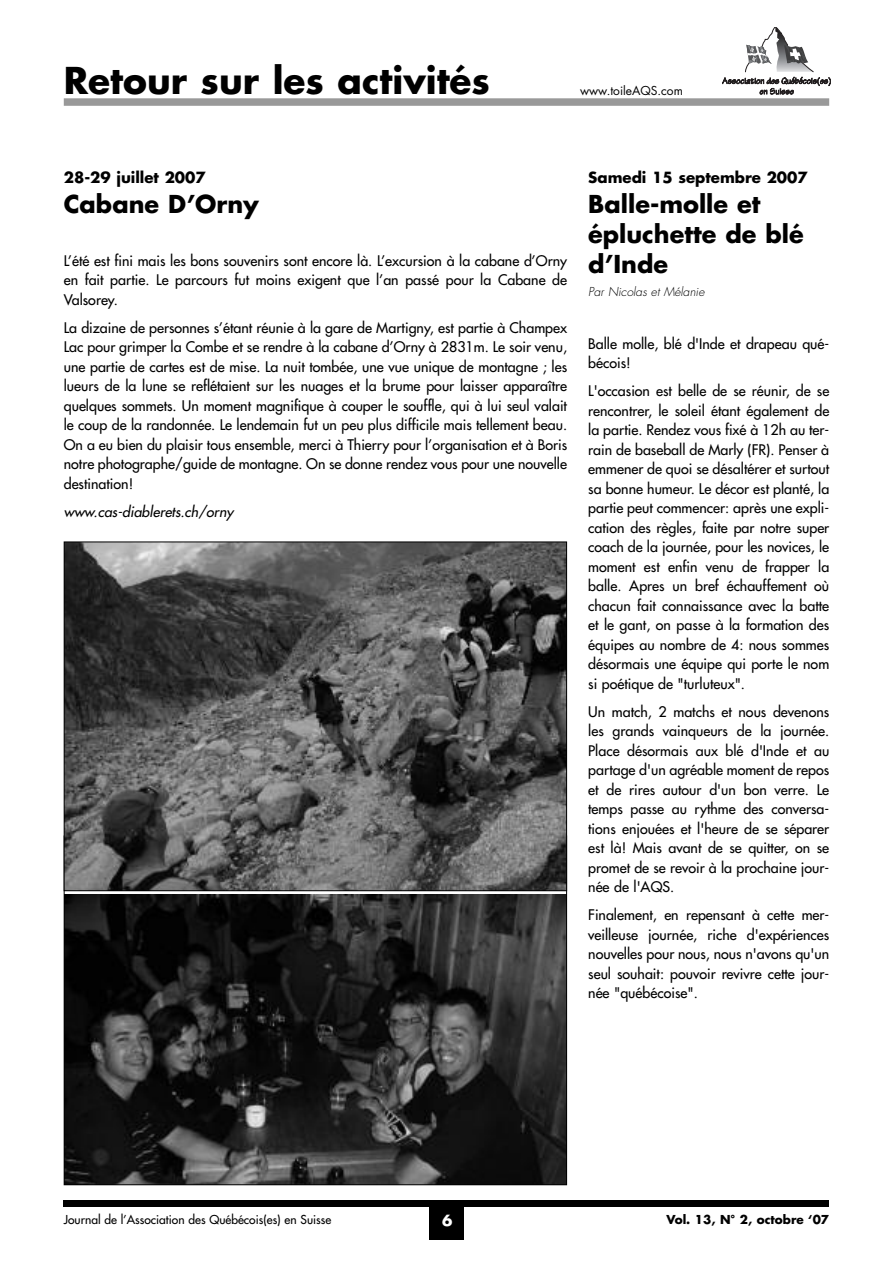
<style>
.page{position:relative;width:893px;height:1263px;background:#fff}
.page>*{position:absolute;margin:0;border:0;box-sizing:border-box;transform-origin:0 0}
.t1{font:700 36px "Futura";color:#000}
.t2{font:700 24px/30px "Futura";color:#000}
.t3{font:700 15px "Futura";color:#000}
.t4{font:700 15px "Futura";color:#fff}
.t5{font:14.25px/19.5px "Futura";color:#000;text-align:justify}
.t6{font:italic 14.25px "Futura";color:#000}
.t7{font:12px "Futura";color:#000}
.t8{font:700 12px "Futura";color:#000}
.t9{font:italic 300 12px "Futura";color:#000}
.t10{font:12px "Futura";color:#000}
</style>
<div class="page">
<div style="left:64px;top:98px;width:765px;height:8px;background:#999"></div>
<div style="left:429px;top:1204px;width:35px;height:35px;background:#000"></div>
<div style="left:64px;top:1201px;width:765px;height:6px;background:#000"></div>
<svg style="left:722px;top:27px;width:109px;height:67px"></svg>
<img style="left:66px;top:894px;width:499px;height:289px">
<img style="left:66px;top:544px;width:499px;height:345px">
<h1 class="t1" style="left:64px;top:64px;width:428px">Retour sur les activités</h1>
<p class="t10" style="left:580px;top:85px;width:104px">www.toileAQS.com</p>
<p class="t3" style="left:64px;top:170px;width:144px">28-29 juillet 2007</p>
<h2 class="t2" style="left:64px;top:191px;width:197px">Cabane D’Orny</h2>
<p class="t5" style="left:64px;top:252px;width:505px">L’été est fini mais les bons souvenirs sont encore là. L’excursion à la cabane d’Orny en fait partie. Le parcours fut moins exigent que l’an passé pour la Cabane de Valsorey.</p>
<p class="t5" style="left:64px;top:319px;width:505px">La dizaine de personnes s’étant réunie à la gare de Martigny, est partie à Champex Lac pour grimper la Combe et se rendre à la cabane d’Orny à 2831m. Le soir venu, une partie de cartes est de mise. La nuit tombée, une vue unique de montagne ; les lueurs de la lune se reflétaient sur les nuages et la brume pour laisser apparaître quelques sommets. Un moment magnifique à couper le souffle, qui à lui seul valait le coup de la randonnée. Le lendemain fut un peu plus difficile mais tellement beau.<br>On a eu bien du plaisir tous ensemble, merci à Thierry pour l’organisation et à Boris notre photographe/guide de montagne. On se donne rendez vous pour une nouvelle destination!</p>
<p class="t6" style="left:64px;top:504px;width:171px">www.cas-diablerets.ch/orny</p>
<p class="t3" style="left:588px;top:170px;width:221px">Samedi 15 septembre 2007</p>
<h2 class="t2" style="left:588px;top:191px;width:217px">Balle-molle et épluchette de blé d’Inde</h2>
<p class="t9" style="left:588px;top:286px;width:118px">Par Nicolas et Mélanie</p>
<p class="t5" style="left:588px;top:335px;width:243px">Balle molle, blé d'Inde et drapeau qué&shy;bécois!</p>
<p class="t5" style="left:588px;top:382px;width:243px">L'occasion est belle de se réunir, de se rencontrer, le soleil étant également de la partie. Rendez vous fixé à 12h au ter&shy;rain de baseball de Marly (FR). Penser à emmener de quoi se désaltérer et surtout sa bonne humeur. Le décor est planté, la partie peut commencer: après une expli&shy;cation des règles, faite par notre super coach de la journée, pour les novices, le moment est enfin venu de frapper la balle. Apres un bref échauffement où chacun fait connaissance avec la batte et le gant, on passe à la formation des équipes au nombre de 4: nous sommes désormais une équipe qui porte le nom si poétique de "turluteux".</p>
<p class="t5" style="left:588px;top:703px;width:243px">Un match, 2 matchs et nous devenons les grands vainqueurs de la journée.<br>Place désormais aux blé d'Inde et au partage d'un agréable moment de repos et de rires autour d'un bon verre. Le temps passe au rythme des conversa&shy;tions enjouées et l'heure de se séparer est là! Mais avant de se quitter, on se promet de se revoir à la prochaine jour&shy;née de l'AQS.</p>
<p class="t5" style="left:588px;top:906px;width:243px">Finalement, en repensant à cette mer&shy;veilleuse journée, riche d'expériences nouvelles pour nous, nous n'avons qu'un seul souhait: pouvoir revivre cette jour&shy;née "québécoise".</p>
<p class="t7" style="left:64px;top:1213px;width:269px">Journal de l’Association des Québécois(es) en Suisse</p>
<p class="t4" style="left:442px;top:1213px;width:12px">6</p>
<p class="t8" style="left:666px;top:1214px;width:164px">Vol. 13, N° 2, octobre ‘07</p>
</div>
